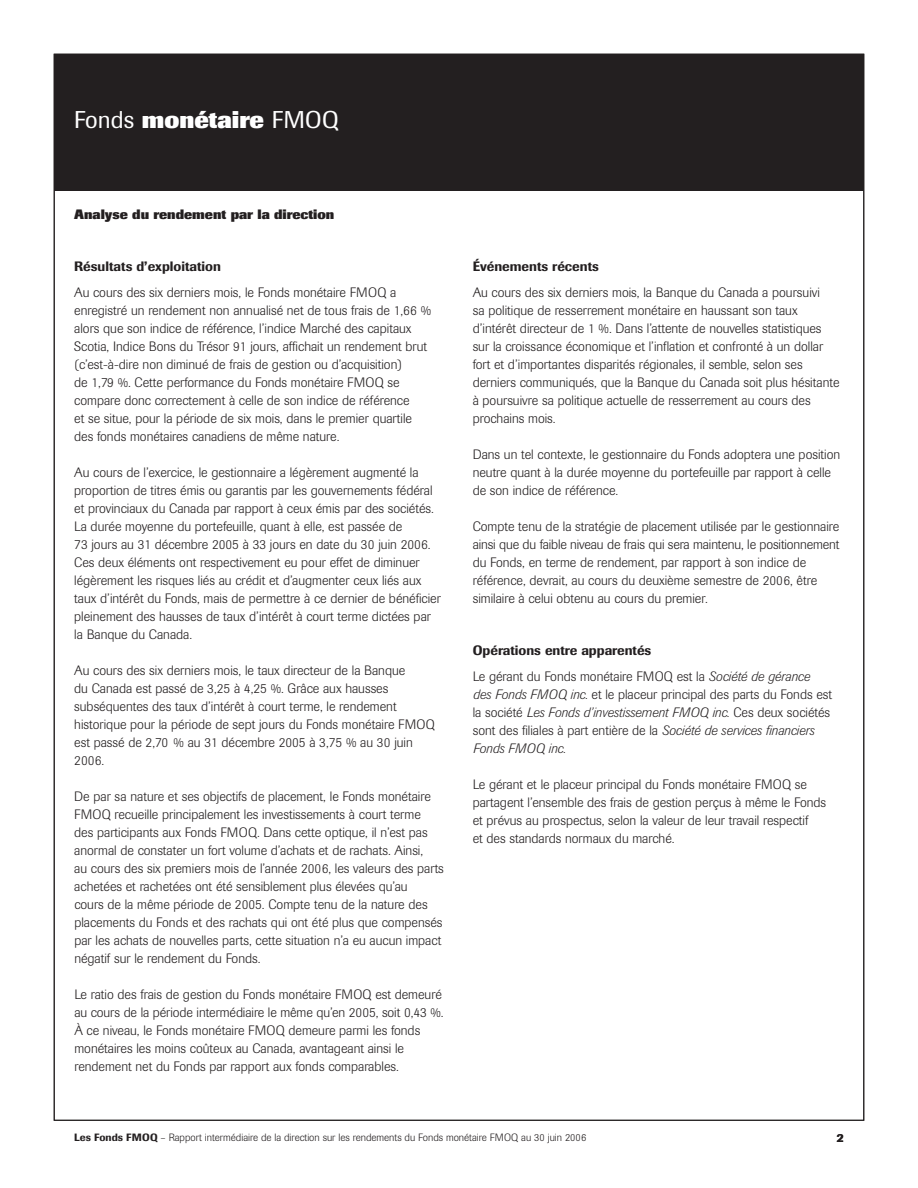
<style>
.page{position:relative;width:918px;height:1188px;background:#fff}
.page>*{position:absolute;margin:0;border:0;box-sizing:border-box;transform-origin:0 0}
.t1{font:24px "Imago";color:#fff}
.t2{font:300 13.5px/18px "Imago";color:#231f20}
.t3{font:500 13.5px "Imago";color:#231f20}
.t4{font:800 13.5px "Imago";color:#231f20}
.t5{font:500 12px "Imago";color:#231f20}
.t6{font:300 10.5px "Imago";color:#231f20}
.s1{font-weight:800}
.s2{font-weight:500}
.s3{font-style:italic}
</style>
<div class="page">
<div style="left:54px;top:54px;width:810px;height:136px;background:#231f20"></div>
<h1 class="t1" style="left:74px;top:110px;width:266px">Fonds <span class="s1">monétaire</span> FMOQ</h1>
<p class="t4" style="left:74px;top:209px;width:262px">Analyse du rendement par la direction</p>
<p class="t3" style="left:74px;top:261px;width:148px">Résultats d’exploitation</p>
<p class="t2" style="left:74px;top:285px;width:358px">Au cours des six derniers mois, le Fonds monétaire FMOQ a enregistré un rendement non annualisé net de tous frais de 1,66 % alors que son indice de référence, l’indice Marché des capitaux Scotia, Indice Bons du Trésor 91 jours, affichait un rendement brut (c’est-à-dire non diminué de frais de gestion ou d’acquisition)<br>de 1,79 %. Cette performance du Fonds monétaire FMOQ se compare donc correctement à celle de son indice de référence<br>et se situe, pour la période de six mois, dans le premier quartile des fonds monétaires canadiens de même nature.</p>
<p class="t2" style="left:74px;top:465px;width:368px">Au cours de l’exercice, le gestionnaire a légèrement augmenté la proportion de titres émis ou garantis par les gouvernements fédéral et provinciaux du Canada par rapport à ceux émis par des sociétés.<br>La durée moyenne du portefeuille, quant à elle, est passée de<br>73 jours au 31 décembre 2005 à 33 jours en date du 30 juin 2006.<br>Ces deux éléments ont respectivement eu pour effet de diminuer légèrement les risques liés au crédit et d’augmenter ceux liés aux taux d’intérêt du Fonds, mais de permettre à ce dernier de bénéficier pleinement des hausses de taux d’intérêt à court terme dictées par la Banque du Canada.</p>
<p class="t2" style="left:74px;top:663px;width:362px">Au cours des six derniers mois, le taux directeur de la Banque<br>du Canada est passé de 3,25 à 4,25 %. Grâce aux hausses subséquentes des taux d’intérêt à court terme, le rendement historique pour la période de sept jours du Fonds monétaire FMOQ est passé de 2,70 % au 31 décembre 2005 à 3,75 % au 30 juin 2006.</p>
<p class="t2" style="left:74px;top:789px;width:371px">De par sa nature et ses objectifs de placement, le Fonds monétaire FMOQ recueille principalement les investissements à court terme<br>des participants aux Fonds FMOQ. Dans cette optique, il n’est pas anormal de constater un fort volume d’achats et de rachats. Ainsi,<br>au cours des six premiers mois de l’année 2006, les valeurs des parts achetées et rachetées ont été sensiblement plus élevées qu’au<br>cours de la même période de 2005. Compte tenu de la nature des placements du Fonds et des rachats qui ont été plus que compensés par les achats de nouvelles parts, cette situation n’a eu aucun impact négatif sur le rendement du Fonds.</p>
<p class="t2" style="left:74px;top:987px;width:371px">Le ratio des frais de gestion du Fonds monétaire FMOQ est demeuré au cours de la période intermédiaire le même qu’en 2005, soit 0,43 %.<br>À ce niveau, le Fonds monétaire FMOQ demeure parmi les fonds monétaires les moins coûteux au Canada, avantageant ainsi le rendement net du Fonds par rapport aux fonds comparables.</p>
<p class="t3" style="left:473px;top:261px;width:128px">Événements récents</p>
<p class="t2" style="left:473px;top:285px;width:368px">Au cours des six derniers mois, la Banque du Canada a poursuivi<br>sa politique de resserrement monétaire en haussant son taux d’intérêt directeur de 1 %. Dans l’attente de nouvelles statistiques sur la croissance économique et l’inflation et confronté à un dollar fort et d’importantes disparités régionales, il semble, selon ses derniers communiqués, que la Banque du Canada soit plus hésitante à poursuivre sa politique actuelle de resserrement au cours des prochains mois.</p>
<p class="t2" style="left:473px;top:447px;width:369px">Dans un tel contexte, le gestionnaire du Fonds adoptera une position neutre quant à la durée moyenne du portefeuille par rapport à celle de son indice de référence.</p>
<p class="t2" style="left:473px;top:519px;width:368px">Compte tenu de la stratégie de placement utilisée par le gestionnaire ainsi que du faible niveau de frais qui sera maintenu, le positionnement du Fonds, en terme de rendement, par rapport à son indice de référence, devrait, au cours du deuxième semestre de 2006, être similaire à celui obtenu au cours du premier.</p>
<p class="t2" style="left:473px;top:639px;width:339px;line-height:26.1px"><span class="s2">Opérations entre apparentés<br></span>Le gérant du Fonds monétaire FMOQ est la <span class="s3">Société de gérance</span></p>
<p class="t2" style="left:473px;top:687px;width:361px"><span class="s3">des Fonds FMOQ inc.</span> et le placeur principal des parts du Fonds est la société <span class="s3">Les Fonds d’investissement FMOQ inc.</span> Ces deux sociétés sont des filiales à part entière de la <span class="s3">Société de services financiers Fonds FMOQ inc.</span></p>
<p class="t2" style="left:473px;top:777px;width:355px">Le gérant et le placeur principal du Fonds monétaire FMOQ se partagent l’ensemble des frais de gestion perçus à même le Fonds et prévus au prospectus, selon la valeur de leur travail respectif<br>et des standards normaux du marché.</p>
<p class="t6" style="left:74px;top:1134px;width:514px"><span class="s2">Les Fonds FMOQ</span> – Rapport intermédiaire de la direction sur les rendements du Fonds monétaire FMOQ au 30 juin 2006</p>
<p class="t5" style="left:837px;top:1134px;width:8px">2</p>
</div>
